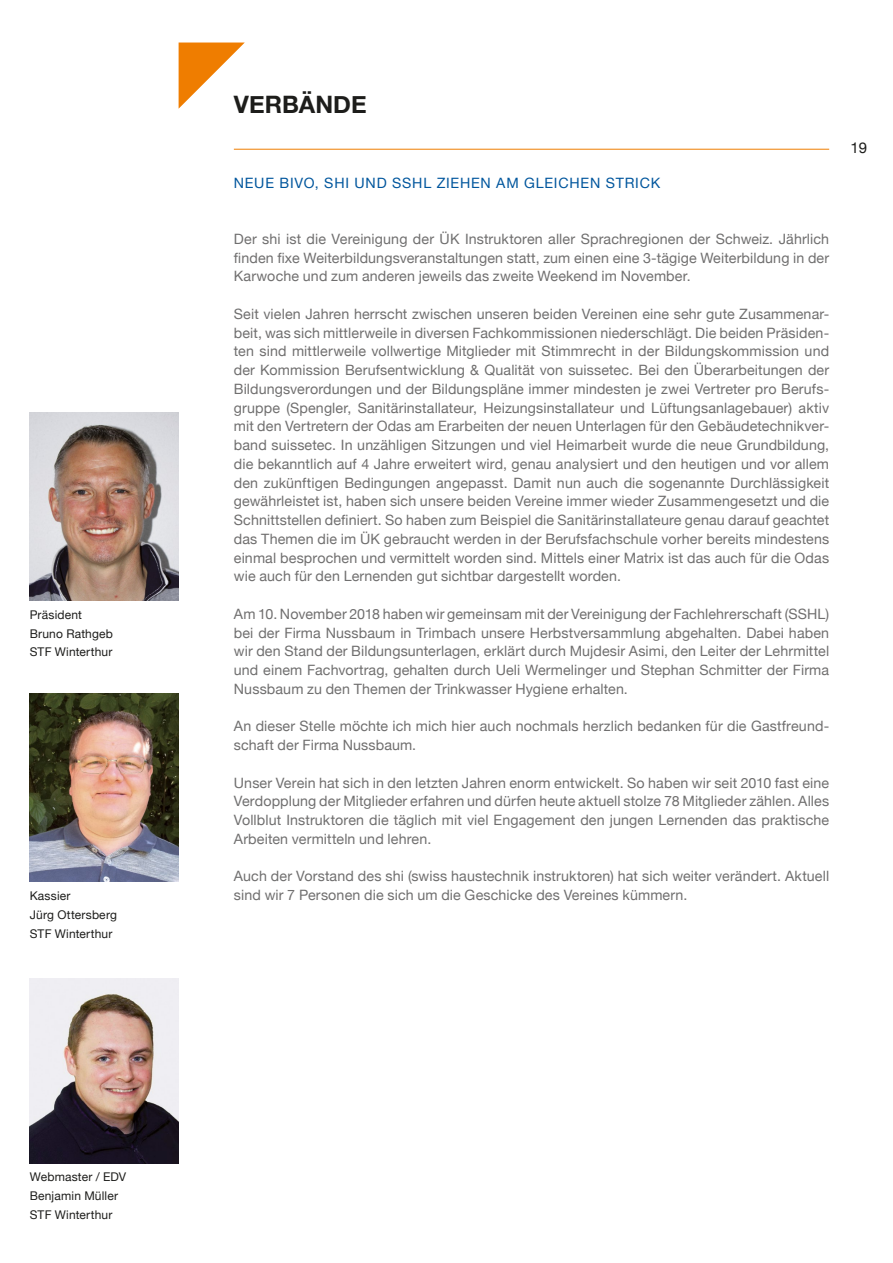
<style>
.page{position:relative;width:893px;height:1263px;background:#fff}
.page>*{position:absolute;margin:0;border:0;box-sizing:border-box;transform-origin:0 0}
.t1{font:700 24px "Helvetica Neue";color:#1d1d1b}
.t2{font:15px "Helvetica Neue";color:#1d1d1b}
.Text{font:14.25px/18.8px "Helvetica Neue";letter-spacing:.01em;color:#706f6f;text-align:justify}
.Uebertitel{font:14.25px "Helvetica Neue";letter-spacing:.055em;color:#00569d}
.Fussnote{font:12px/18.8px "Helvetica Neue";letter-spacing:.015em;color:#1d1d1b}
</style>
<div class="page">
<hr style="left:234px;top:149px;width:595px;height:1px;background:#ef7d00">
<svg style="left:179px;top:43px;width:66px;height:66px"></svg>
<img style="left:30px;top:412px;width:149px;height:188px">
<img style="left:30px;top:694px;width:149px;height:187px">
<img style="left:30px;top:978px;width:149px;height:185px">
<p class="Fussnote" style="left:30px;top:606px;width:54px">Präsident</p>
<p class="Fussnote" style="left:30px;top:625px;width:85px">Bruno Rathgeb<br>STF Winterthur</p>
<p class="Fussnote" style="left:30px;top:887px;width:42px">Kassier</p>
<p class="Fussnote" style="left:30px;top:906px;width:89px">Jürg Ottersberg<br>STF Winterthur</p>
<p class="Fussnote" style="left:30px;top:1168px;width:98px">Webmaster / EDV</p>
<p class="Fussnote" style="left:30px;top:1187px;width:90px">Benjamin Müller<br>STF Winterthur</p>
<p class="t1" style="left:234px;top:85px;width:134px">VERBÄNDE</p>
<p class="Uebertitel" style="left:234px;top:172px;width:428px">NEUE BIVO, SHI UND SSHL ZIEHEN AM GLEICHEN STRICK</p>
<p class="Text" style="left:234px;top:230px;width:597px">Der shi ist die Vereinigung der ÜK Instruktoren aller Sprachregionen der Schweiz. Jährlich finden fixe Weiterbildungsveranstaltungen statt, zum einen eine 3-tägige Weiterbildung in der Karwoche und zum anderen jeweils das zweite Weekend im November.</p>
<p class="Text" style="left:234px;top:305px;width:597px">Seit vielen Jahren herrscht zwischen unseren beiden Vereinen eine sehr gute Zusammenar&shy;beit, was sich mittlerweile in diversen Fachkommissionen niederschlägt. Die beiden Präsiden&shy;ten sind mittlerweile vollwertige Mitglieder mit Stimmrecht in der Bildungskommission und der Kommission Berufsentwicklung &amp; Qualität von suissetec. Bei den Überarbeitungen der Bildungsverordungen und der Bildungspläne immer mindesten je zwei Vertreter pro Berufs&shy;gruppe (Spengler, Sanitärinstallateur, Heizungsinstallateur und Lüftungsanlagebauer) aktiv mit den Vertretern der Odas am Erarbeiten der neuen Unterlagen für den Gebäudetechnikver&shy;band suissetec. In unzähligen Sitzungen und viel Heimarbeit wurde die neue Grundbildung, die bekanntlich auf 4 Jahre erweitert wird, genau analysiert und den heutigen und vor allem den zukünftigen Bedingungen angepasst. Damit nun auch die sogenannte Durchlässigkeit gewährleistet ist, haben sich unsere beiden Vereine immer wieder Zusammengesetzt und die Schnittstellen definiert. So haben zum Beispiel die Sanitärinstallateure genau darauf geachtet das Themen die im ÜK gebraucht werden in der Berufsfachschule vorher bereits mindestens einmal besprochen und vermittelt worden sind. Mittels einer Matrix ist das auch für die Odas wie auch für den Lernenden gut sichtbar dargestellt worden.</p>
<p class="Text" style="left:234px;top:605px;width:597px">Am 10. November 2018 haben wir gemeinsam mit der Vereinigung der Fachlehrerschaft (SSHL) bei der Firma Nussbaum in Trimbach unsere Herbstversammlung abgehalten. Dabei haben wir den Stand der Bildungsunterlagen, erklärt durch Mujdesir Asimi, den Leiter der Lehrmittel und einem Fachvortrag, gehalten durch Ueli Wermelinger und Stephan Schmitter der Firma Nussbaum zu den Themen der Trinkwasser Hygiene erhalten.</p>
<p class="Text" style="left:234px;top:718px;width:597px">An dieser Stelle möchte ich mich hier auch nochmals herzlich bedanken für die Gastfreund&shy;schaft der Firma Nussbaum.</p>
<p class="Text" style="left:234px;top:774px;width:597px">Unser Verein hat sich in den letzten Jahren enorm entwickelt. So haben wir seit 2010 fast eine Verdopplung der Mitglieder erfahren und dürfen heute aktuell stolze 78 Mitglieder zählen. Alles Vollblut Instruktoren die täglich mit viel Engagement den jungen Lernenden das praktische Arbeiten vermitteln und lehren.</p>
<p class="Text" style="left:234px;top:868px;width:597px">Auch der Vorstand des shi (swiss haustechnik instruktoren) hat sich weiter verändert. Aktuell sind wir 7 Personen die sich um die Geschicke des Vereines kümmern.</p>
<p class="t2" style="left:850px;top:137px;width:18px">19</p>
</div>
